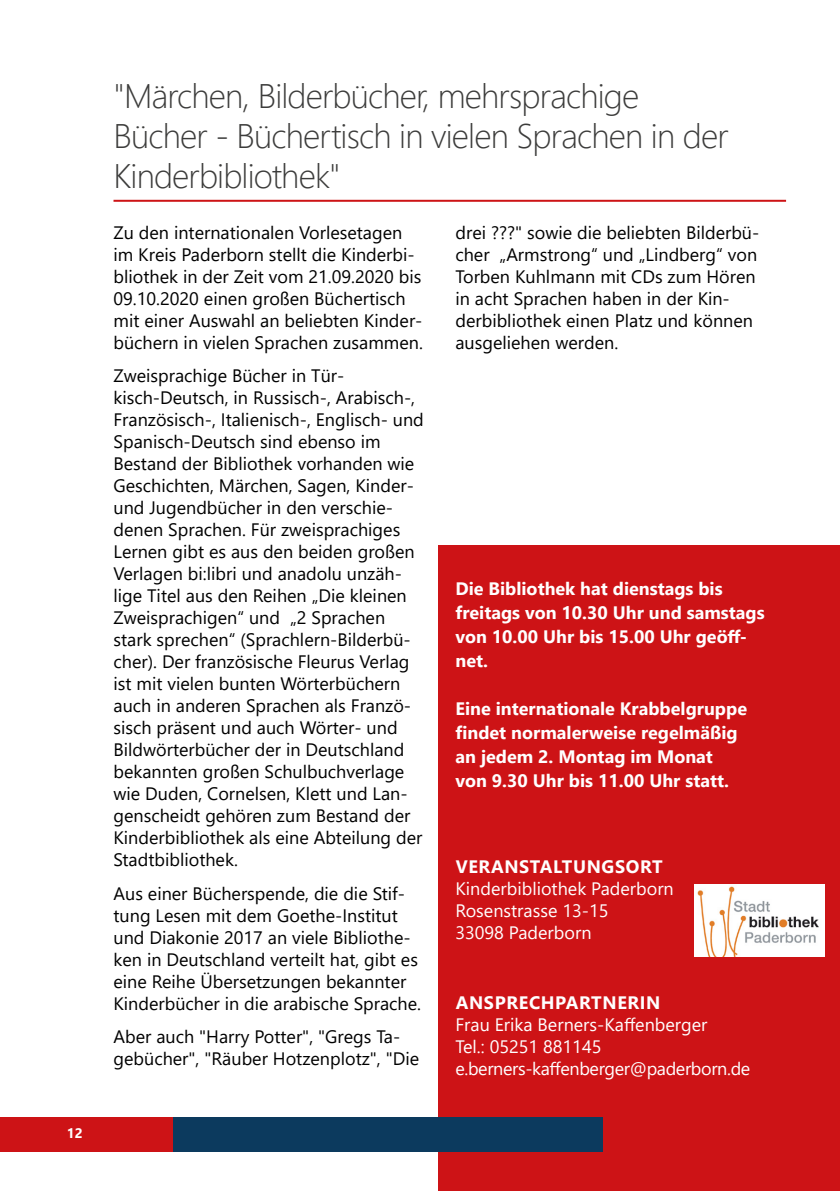
<style>
.page{position:relative;width:840px;height:1191px;background:#fff}
.page>*{position:absolute;margin:0;border:0;box-sizing:border-box;transform-origin:0 0}
.t1{font:300 34px/40px "Segoe UI";letter-spacing:-.025em;color:#3c3c3b}
.t2{font:18px/22px "Segoe UI";color:#000}
.t3{font:700 18px/24px "Segoe UI";color:#fff}
.t4{font:18px/22px "Segoe UI";color:#fff}
.t5{font:700 18px "Segoe UI";letter-spacing:.035em;color:#fff}
.t6{font:700 13.8px "Segoe UI";color:#fff}
</style>
<div class="page">
<div style="left:438px;top:546px;width:401px;height:645px;background:#cd1316"></div>
<hr style="left:113px;top:200px;width:672px;height:2px;background:#cd1316">
<img style="left:694px;top:884px;width:130px;height:72px">
<div style="left:0;top:1117px;width:173px;height:34px;background:#cd1316"></div>
<div style="left:173px;top:1117px;width:429px;height:34px;background:#0c3a5e"></div>
<p class="t6" style="left:67px;top:1120px;width:17px">12</p>
<h1 class="t1" style="left:113px;top:73px;width:616px">"Märchen, Bilderbücher, mehrsprachige<br>Bücher - Büchertisch in vielen Sprachen in der<br>Kinderbibliothek"</h1>
<p class="t2" style="left:113px;top:220px;width:311px">Zu den internationalen Vorlesetagen im Kreis Paderborn stellt die Kinderbi&shy;bliothek in der Zeit vom 21.09.2020 bis 09.10.2020 einen großen Büchertisch mit einer Auswahl an beliebten Kinder&shy;büchern in vielen Sprachen zusammen.</p>
<p class="t2" style="left:113px;top:363px;width:311px">Zweisprachige Bücher in Tür&shy;kisch-Deutsch, in Russisch-, Arabisch-, Französisch-, Italienisch-, Englisch- und Spanisch-Deutsch sind ebenso im Bestand der Bibliothek vorhanden wie Geschichten, Märchen, Sagen, Kinder&shy;und Jugendbücher in den verschie&shy;denen Sprachen. Für zweisprachiges Lernen gibt es aus den beiden großen Verlagen bi:libri und anadolu unzäh&shy;lige Titel aus den Reihen „Die kleinen Zweisprachigen“ und „2 Sprachen stark sprechen“ (Sprachlern-Bilderbü&shy;cher). Der französische Fleurus Verlag ist mit vielen bunten Wörterbüchern auch in anderen Sprachen als Franzö&shy;sisch präsent und auch Wörter- und Bildwörterbücher der in Deutschland bekannten großen Schulbuchverlage wie Duden, Cornelsen, Klett und Lan&shy;genscheidt gehören zum Bestand der Kinderbibliothek als eine Abteilung der Stadtbibliothek.</p>
<p class="t2" style="left:113px;top:880px;width:309px">Aus einer Bücherspende, die die Stif&shy;tung Lesen mit dem Goethe-Institut und Diakonie 2017 an viele Bibliothe&shy;ken in Deutschland verteilt hat, gibt es eine Reihe Übersetzungen bekannter Kinderbücher in die arabische Sprache.</p>
<p class="t2" style="left:113px;top:1024px;width:307px">Aber auch "Harry Potter", "Gregs Ta&shy;gebücher", "Räuber Hotzenplotz", "Die</p>
<p class="t2" style="left:455px;top:220px;width:305px">drei ???" sowie die beliebten Bilderbü&shy;cher „Armstrong“ und „Lindberg“ von Torben Kuhlmann mit CDs zum Hören in acht Sprachen haben in der Kin&shy;derbibliothek einen Platz und können ausgeliehen werden.</p>
<p class="t3" style="left:455px;top:575px;width:310px">Die Bibliothek hat dienstags bis freitags von 10.30 Uhr und samstags von 10.00 Uhr bis 15.00 Uhr geöff&shy;net.</p>
<p class="t3" style="left:455px;top:695px;width:293px">Eine internationale Krabbelgruppe findet normalerweise regelmäßig an jedem 2. Montag im Monat von 9.30 Uhr bis 11.00 Uhr statt.</p>
<p class="t5" style="left:455px;top:849px;width:208px">VERANSTALTUNGSORT</p>
<p class="t4" style="left:455px;top:876px;width:220px">Kinderbibliothek Paderborn<br>Rosenstrasse 13-15<br>33098 Paderborn</p>
<p class="t5" style="left:455px;top:985px;width:206px">ANSPRECHPARTNERIN</p>
<p class="t4" style="left:455px;top:1012px;width:296px">Frau Erika Berners-Kaffenberger<br>Tel.: 05251 881145 e.berners-kaffenberger@paderborn.de</p>
</div>
